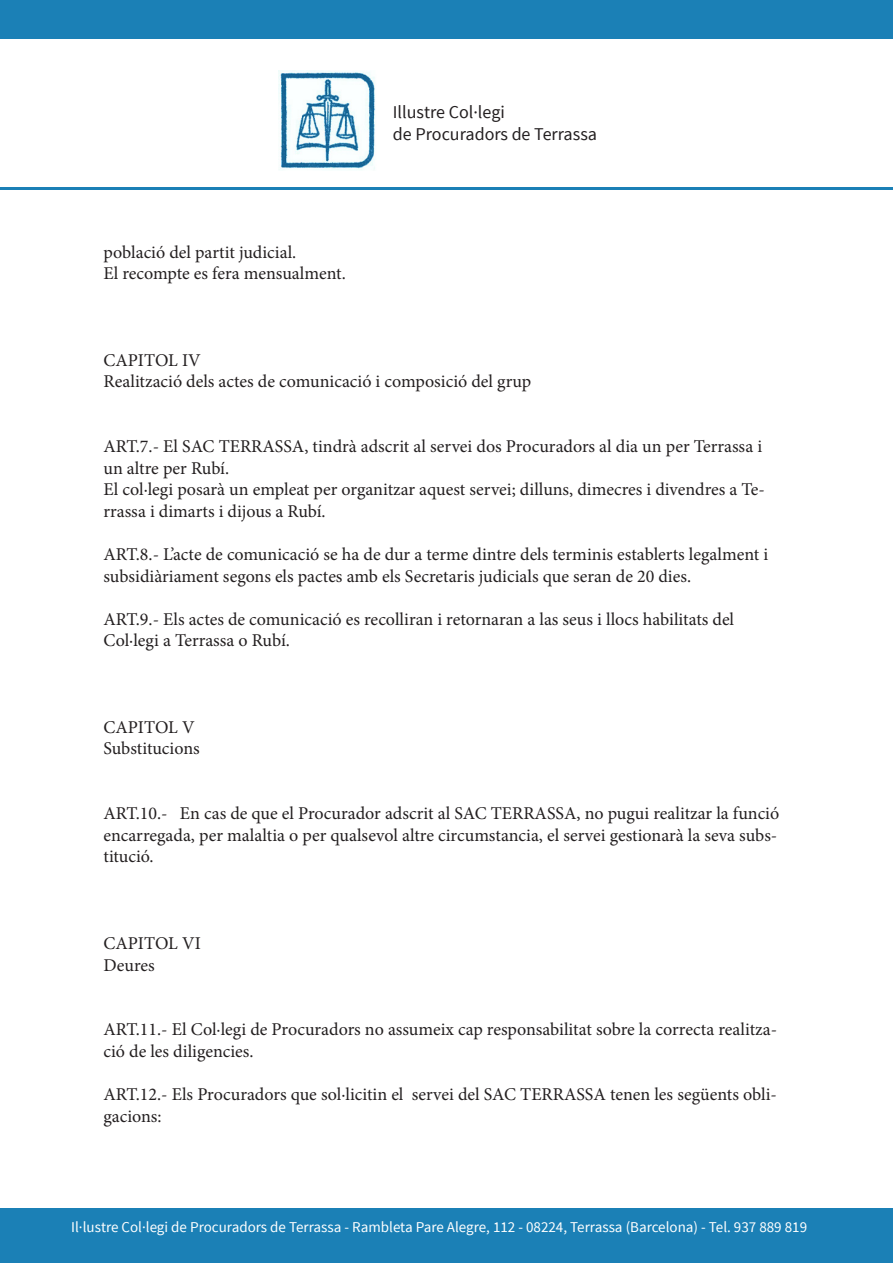
<style>
.page{position:relative;width:893px;height:1263px;background:#fff}
.page>*{position:absolute;margin:0;border:0;box-sizing:border-box;transform-origin:0 0}
.t1{font:18px/21.6px "Minion Pro";color:#231f20}
.t2{font:18px/21.6px "Source Sans Pro";color:#231f20}
.t3{font:15px "Source Sans Pro";color:#fff}
</style>
<div class="page">
<hr style="left:0;top:187px;width:893px;height:2px;background:#1b80b6">
<div style="left:0;top:0;width:893px;height:38px;background:#1b80b6"></div>
<div style="left:0;top:1209px;width:893px;height:54px;background:#1b80b6"></div>
<img style="left:278px;top:71px;width:97px;height:99px">
<p class="t1" style="left:103px;top:241px;width:194px">població del partit judicial.</p>
<p class="t1" style="left:103px;top:263px;width:244px">El recompte es fera mensualment.</p>
<p class="t2" style="left:393px;top:102px;width:206px">Illustre Col·legi<br>de Procuradors de Terrassa</p>
<p class="t1" style="left:103px;top:349px;width:99px">CAPITOL IV</p>
<p class="t1" style="left:103px;top:371px;width:429px">Realització dels actes de comunicació i composició del grup</p>
<p class="t1" style="left:103px;top:436px;width:660px">ART.7.- El SAC TERRASSA, tindrà adscrit al servei dos Procuradors al dia un per Terrassa i un altre per Rubí.</p>
<p class="t1" style="left:103px;top:479px;width:663px">El col·legi posarà un empleat per organitzar aquest servei; dilluns, dimecres i divendres a Te&shy;rrassa i dimarts i dijous a Rubí.</p>
<p class="t1" style="left:103px;top:544px;width:666px">ART.8.- L’acte de comunicació se ha de dur a terme dintre dels terminis establerts legalment i subsidiàriament segons els pactes amb els Secretaris judicials que seran de 20 dies.</p>
<p class="t1" style="left:103px;top:608px;width:632px">ART.9.- Els actes de comunicació es recolliran i retornaran a las seus i llocs habilitats del<br>Col·legi a Terrassa o Rubí.</p>
<p class="t1" style="left:103px;top:716px;width:93px">CAPITOL V</p>
<p class="t1" style="left:103px;top:738px;width:98px">Substitucions</p>
<p class="t1" style="left:103px;top:803px;width:677px;text-align:justify">ART.10.- En cas de que el Procurador adscrit al SAC TERRASSA, no pugui realitzar la funció encarregada, per malaltia o per qualsevol altre circumstancia, el servei gestionarà la seva subs&shy;titució.</p>
<p class="t1" style="left:103px;top:932px;width:99px">CAPITOL VI</p>
<p class="t1" style="left:103px;top:954px;width:53px">Deures</p>
<p class="t1" style="left:103px;top:1019px;width:675px">ART.11.- El Col·legi de Procuradors no assumeix cap responsabilitat sobre la correcta realitza&shy;ció de les diligencies.</p>
<p class="t1" style="left:103px;top:1084px;width:675px">ART.12.- Els Procuradors que sol·licitin el servei del SAC TERRASSA tenen les següents obli&shy;gacions:</p>
<p class="t3" style="left:71px;top:1217px;width:737px">Il·lustre Col·legi de Procuradors de Terrassa - Rambleta Pare Alegre, 112 - 08224, Terrassa (Barcelona) - Tel. 937 889 819</p>
</div>
